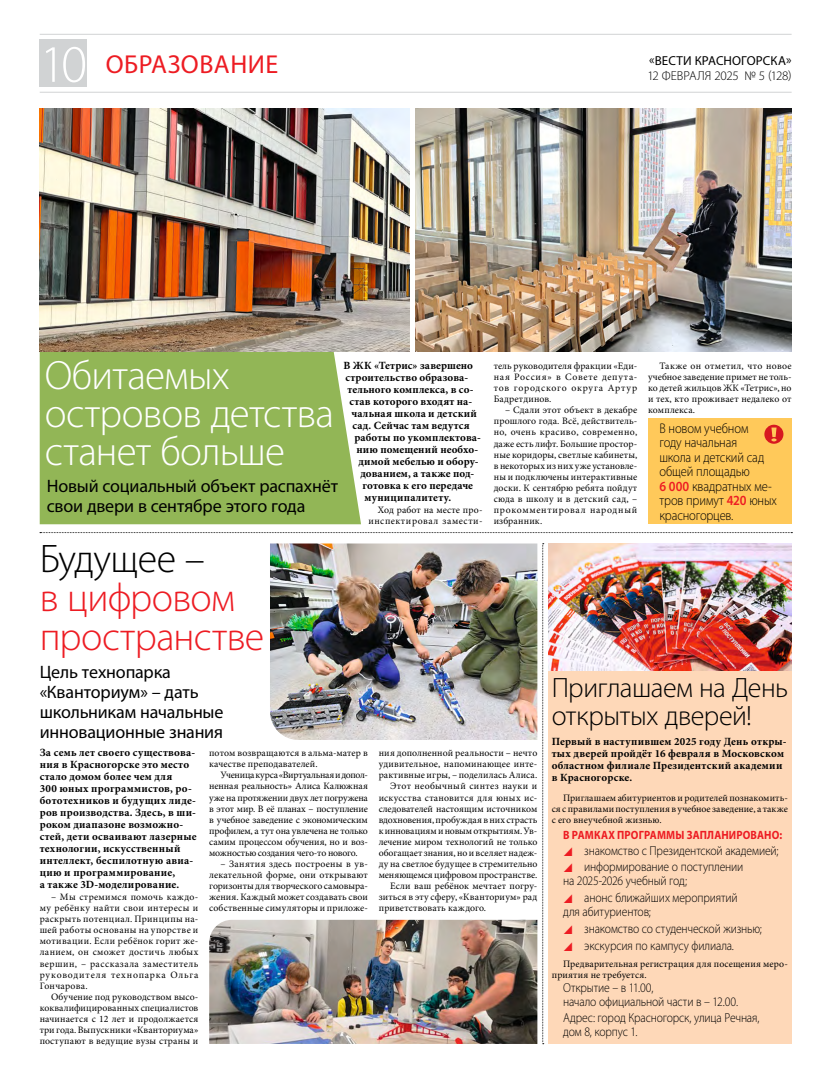
<style>
.page{position:relative;width:820px;height:1078px;background:#fff}
.page>*{position:absolute;margin:0;border:0;box-sizing:border-box;transform-origin:0 0}
.t1{font:300 53px "Myriad Pro";color:#fff}
.t2{font:300 41px/38px "Myriad Pro";letter-spacing:-.015em;color:#fff}
.t3{font:300 40px/39px "Myriad Pro";letter-spacing:-.015em;color:#ed1c23}
.t4{font:300 40px "Myriad Pro";letter-spacing:-.02em;color:#000}
.t5{font:300 28px/28px "Myriad Pro";letter-spacing:-.02em;color:#000}
.t6{font:26px "Myriad Pro";letter-spacing:.02em;color:#ed1c23}
.t7{font:18px/20px "Myriad Pro";letter-spacing:-.01em;color:#000}
.t8{font:300 14px/14.5px "Myriad Pro";letter-spacing:-.01em;color:#000;scale:.9 1}
.t9{font:300 13px/16.8px "Myriad Pro";letter-spacing:-.01em;color:#000;scale:.9 1}
.t10{font:300 13px "Myriad Pro";letter-spacing:-.01em;color:#000}
.t11{font:13px "Myriad Pro";letter-spacing:.01em;color:#000}
.t12{font:700 12px "Myriad Pro";letter-spacing:.015em;color:#ed1c23;scale:.89 1}
.t13{font:700 11px/12px "Minion Pro";letter-spacing:.02em;color:#000}
.t14{font:9.8px/11.1px "Minion Pro";letter-spacing:.015em;color:#000;text-align:justify}
.t15{font:9.8px "Minion Pro";letter-spacing:-.005em;color:#000}
.t16{font:9.8px/11.1px "Minion Pro";letter-spacing:.04em;color:#000;text-align:right}
.t17{font:9.8px "Minion Pro";letter-spacing:.035em;color:#000}
.s1{font-weight:600;color:#ed1c23}
</style>
<div class="page">
<hr style="left:40px;top:92px;width:751px;height:1px;background:#d1d3d4">
<hr style="left:40px;top:34px;width:751px;height:1px;background:#d1d3d4">
<div style="left:40px;top:40px;width:47px;height:47px;background:#d1d3d4"></div>
<div style="left:548px;top:543px;width:243px;height:500px;background:#fed8b8"></div>
<div style="left:647px;top:418px;width:144px;height:106px;background:#ffc95a"></div>
<div style="left:40px;top:351px;width:321px;height:173px;background:#92b656"></div>
<img style="left:40px;top:109px;width:370px;height:242px">
<img style="left:415px;top:109px;width:376px;height:242px">
<svg style="left:764px;top:424px;width:19px;height:19px"></svg>
<svg style="left:40px;top:532px;width:752px;height:1px"></svg>
<img style="left:270px;top:543px;width:267px;height:196px">
<img style="left:209px;top:919px;width:328px;height:124px">
<img style="left:548px;top:543px;width:243px;height:127px">
<svg style="left:542px;top:543px;width:1px;height:501px"></svg>
<h1 class="t1" style="left:40px;top:32px;width:49px">10</h1>
<h3 class="t11" style="left:649px;top:53px;width:144px">«ВЕСТИ КРАСНОГОРСКА»</h3>
<h3 class="t6" style="left:106px;top:48px;width:174px">ОБРАЗОВАНИЕ</h3>
<h3 class="t10" style="left:647px;top:68px;width:146px">12 ФЕВРАЛЯ 2025 № 5 (128)</h3>
<h2 class="t2" style="left:45px;top:356px;width:291px">Обитаемых островов детства станет больше</h2>
<h3 class="t7" style="left:47px;top:476px;width:293px">Новый социальный объект распахнёт свои двери в сентябре этого года</h3>
<h3 class="t4" style="left:40px;top:534px;width:167px">Будущее –</h3>
<h3 class="t3" style="left:40px;top:577px;width:226px">в цифровом пространстве</h3>
<h3 class="t7" style="left:40px;top:661px;width:185px">Цель технопарка «Кванториум» – дать школьникам начальные инновационные знания</h3>
<h3 class="t5" style="left:551px;top:673px;width:238px">Приглашаем на День открытых дверей!</h3>
<p class="t13" style="left:343px;top:359px;width:131px">В ЖК «Тетрис» завершено</p>
<p class="t13" style="left:345px;top:371px;width:124px">строительство образова-</p>
<p class="t13" style="left:347px;top:383px;width:127px">тельного комплекса, в со-</p>
<p class="t13" style="left:349px;top:395px;width:124px">став которого входят на-</p>
<p class="t13" style="left:351px;top:407px;width:127px">чальная школа и детский</p>
<p class="t13" style="left:352px;top:419px;width:119px">сад. Сейчас там ведутся</p>
<p class="t13" style="left:354px;top:431px;width:128px">работы по укомплектова-</p>
<p class="t13" style="left:356px;top:443px;width:123px">нию помещений необхо-</p>
<p class="t13" style="left:358px;top:455px;width:122px">димой мебелью и обору-</p>
<p class="t13" style="left:360px;top:467px;width:115px">дованием, а также под-</p>
<p class="t13" style="left:362px;top:479px;width:112px">готовка к его передаче</p>
<p class="t13" style="left:364px;top:491px;width:88px">муниципалитету.</p>
<p class="t16" style="left:368px;top:504px;width:116px">Ход работ на месте про&shy;инспектировал замести-</p>
<p class="t14" style="left:493px;top:360px;width:145px">тель руководителя фракции «Еди&shy;ная Россия» в Совете депута&shy;тов городского округа Артур Бадретдинов.</p>
<p class="t14" style="left:493px;top:404px;width:145px;text-indent:11px">– Сдали этот объект в декабре прошлого года. Всё, действитель&shy;но, очень красиво, современно, даже есть лифт. Большие простор&shy;ные коридоры, светлые кабинеты, в некоторых из них уже установле&shy;ны и подключены интерактивные доски. К сентябрю ребята пойдут сюда в школу и в детский сад, – прокомментировал народный избранник.</p>
<p class="t14" style="left:647px;top:360px;width:145px;text-indent:11px">Также он отметил, что новое учебное заведение примет не толь&shy;ко детей жильцов ЖК «Тетрис», но и тех, кто проживает недалеко от комплекса.</p>
<h3 class="t8" style="left:659px;top:420px;width:132px">В новом учебном<br>году начальная<br>школа и детский сад общей площадью<br><span class="s1">6 000</span> квадратных ме&shy;тров примут <span class="s1">420</span> юных красногорцев.</h3>
<p class="t13" style="left:551px;top:735px;width:236px">Первый в наступившем 2025 году День откры&shy;тых дверей пройдёт 16 февраля в Московском областном филиале Президентский академии в Красногорске.</p>
<p class="t14" style="left:551px;top:791px;width:237px;text-indent:11px">Приглашаем абитуриентов и родителей познакомить&shy;ся с правилами поступления в учебное заведение, а также с его внеучебной жизнью.</p>
<p class="t12" style="left:563px;top:826px;width:247px">В РАМКАХ ПРОГРАММЫ ЗАПЛАНИРОВАНО:</p>
<h3 class="t9" style="left:584px;top:841px;width:217px">знакомство с Президентской академией; информирование о поступлении</h3>
<h3 class="t9" style="left:584px;top:872px;width:172px;text-indent:-21px">на 2025-2026 учебный год;<br>анонс ближайших мероприятий</h3>
<h3 class="t9" style="left:584px;top:903px;width:199px;text-indent:-21px">для абитуриентов;<br>знакомство со студенческой жизнью; экскурсия по кампусу филиала.</h3>
<p class="t14" style="left:551px;top:957px;width:237px;text-indent:11px">Предварительная регистрация для посещения меро&shy;приятия не требуется.</p>
<h3 class="t9" style="left:563px;top:979px;width:196px;line-height:14px">Открытие – в 11.00,<br>начало официальной части в – 12.00.</h3>
<h3 class="t9" style="left:563px;top:1010px;width:219px;line-height:14px">Адрес: город Красногорск, улица Речная, дом 8, корпус 1.</h3>
<p class="t13" style="left:40px;top:746px;width:158px">За семь лет своего существова&shy;ния в Красногорске это место стало домом более чем для<br>300 юных программистов, ро&shy;бототехников и будущих лиде&shy;ров производства. Здесь, в ши&shy;роком диапазоне возможно&shy;стей, дети осваивают лазерные технологии, искусственный интеллект, беспилотную авиа&shy;цию и программирование,<br>а также 3D-моделирование.</p>
<p class="t14" style="left:40px;top:891px;width:160px;text-indent:11px">– Мы стремимся помочь каждо&shy;му ребёнку найти свои интересы и раскрыть потенциал. Принципы на&shy;шей работы основаны на упорстве и мотивации. Если ребёнок горит же&shy;ланием, он сможет достичь любых вершин, – рассказала заместитель руководителя технопарка Ольга Гончарова.</p>
<p class="t14" style="left:40px;top:990px;width:160px;text-indent:11px">Обучение под руководством высо&shy;коквалифицированных специалистов начинается с 12 лет и продолжается три года. Выпускники «Кванториума» поступают в ведущие вузы страны и</p>
<p class="t14" style="left:378px;top:747px;width:160px">ния дополненной реальности – нечто</p>
<p class="t14" style="left:378px;top:758px;width:160px">удивительное, напоминающее инте-</p>
<p class="t14" style="left:378px;top:769px;width:160px">рактивные игры, – поделилась Алиса.</p>
<p class="t17" style="left:390px;top:779px;width:149px">Этот необычный синтез науки и</p>
<p class="t14" style="left:378px;top:791px;width:160px">искусства становится для юных ис-</p>
<p class="t14" style="left:378px;top:802px;width:160px">следователей настоящим источником</p>
<p class="t14" style="left:378px;top:813px;width:160px">вдохновения, пробуждая в них страсть</p>
<p class="t15" style="left:378px;top:823px;width:160px">к инновациям и новым открытиям. Ув-</p>
<p class="t15" style="left:378px;top:834px;width:160px">лечение миром технологий не только</p>
<p class="t14" style="left:378px;top:847px;width:160px">обогащает знания, но и вселяет надеж-</p>
<p class="t14" style="left:378px;top:858px;width:160px">ду на светлое будущее в стремительно</p>
<p class="t15" style="left:378px;top:868px;width:160px">меняющемся цифровом пространстве.</p>
<p class="t14" style="left:390px;top:880px;width:149px">Если ваш ребёнок мечтает погру-</p>
<p class="t14" style="left:378px;top:891px;width:160px">зиться в эту сферу, «Кванториум» рад</p>
<p class="t14" style="left:378px;top:902px;width:109px">приветствовать каждого.</p>
<p class="t14" style="left:209px;top:747px;width:160px">потом возвращаются в альма-матер в качестве преподавателей.</p>
<p class="t14" style="left:209px;top:769px;width:160px;text-indent:11px">Ученица курса «Виртуальная и допол&shy;ненная реальность» Алиса Калюжная уже на протяжении двух лет погружена в этот мир. В её планах – поступление в учебное заведение с экономическим профилем, а тут она увлечена не только самим процессом обучения, но и воз&shy;можностью создания чего-то нового.</p>
<p class="t14" style="left:209px;top:858px;width:160px;text-indent:11px">– Занятия здесь построены в ув&shy;лекательной форме, они открывают горизонты для творческого самовыра&shy;жения. Каждый может создавать свои собственные симуляторы и приложе-</p>
</div>
